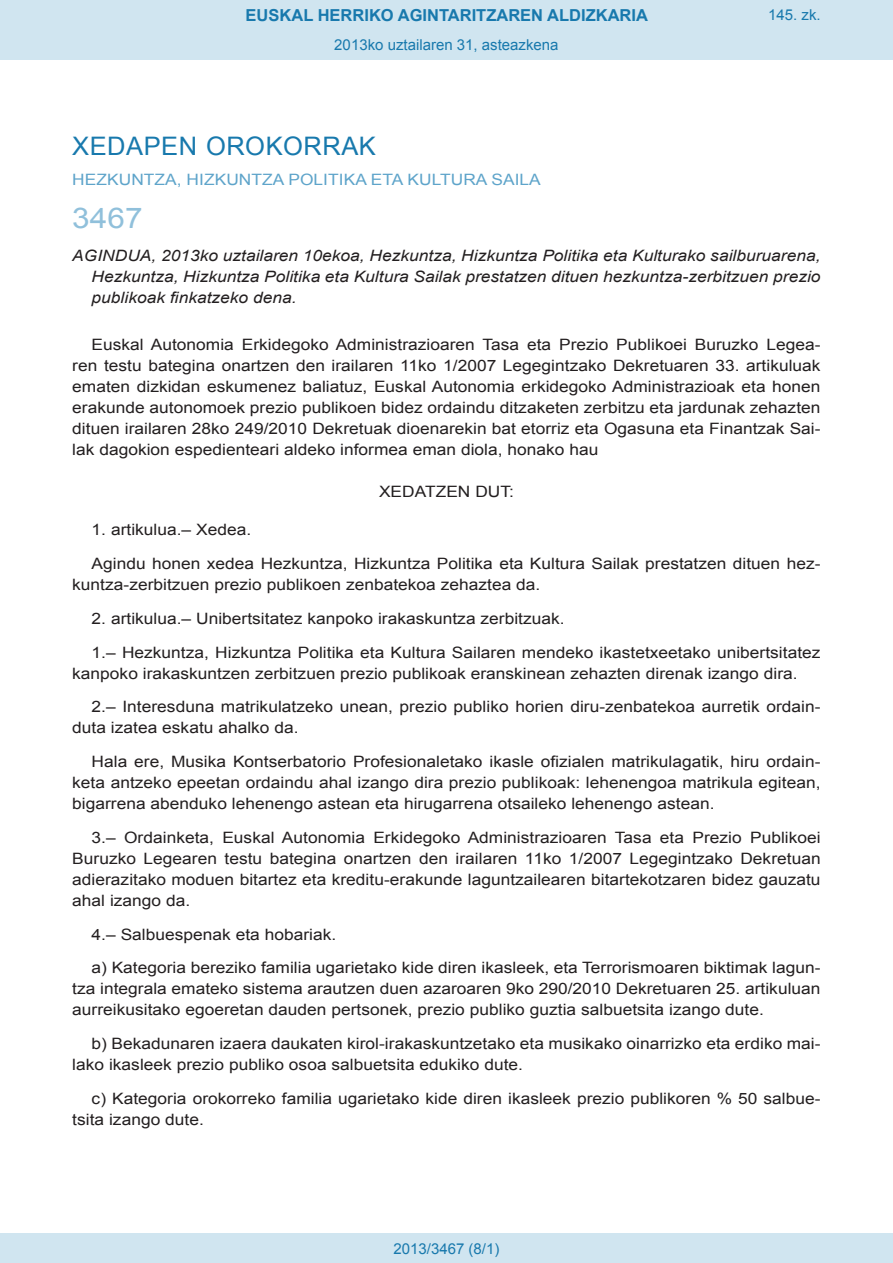
<style>
.page{position:relative;width:893px;height:1263px;background:#fff}
.page>*{position:absolute;margin:0;border:0;box-sizing:border-box;transform-origin:0 0}
.BOPVOrden{font:28.5px "Arial";color:#90c0db;scale:1.11 1}
.BOPVSeccion{font:25.5px "Arial";letter-spacing:.02em;color:#1879ad}
.t1{font:700 16.5px "Arial";color:#1879ad}
.BOPVDetalle{font:15.6px/21px "Arial";color:#231f20;scale:1.11 1}
.BOPVTitulo{font:italic 15.6px/21px "Arial";color:#231f20;text-align:justify;scale:1.11 1}
.BOPVOrganismo{font:15.6px "Arial";letter-spacing:.005em;color:#5ea4ca;scale:1.11 1}
.BOPVClave{font:15.6px "Arial";color:#231f20;scale:1.11 1}
.Paginacion_Centro{font:15px "Arial";color:#1879ad}
</style>
<div class="page">
<div style="left:0;top:0;width:893px;height:60px;background:#d0e5f0"></div>
<div style="left:0;top:1233px;width:893px;height:30px;background:#d0e5f0"></div>
<p class="t1" style="left:246px;top:4px;width:404px">EUSKAL HERRIKO AGINTARITZAREN ALDIZKARIA</p>
<p class="Paginacion_Centro" style="left:334px;top:35px;width:226px">2013ko uztailaren 31, asteazkena</p>
<p class="Paginacion_Centro" style="left:768px;top:5px;width:54px">145. zk.</p>
<p class="BOPVSeccion" style="left:72px;top:129px;width:305px">XEDAPEN OROKORRAK</p>
<p class="BOPVOrganismo" style="left:72px;top:169px;width:424px">HEZKUNTZA, HIZKUNTZA POLITIKA ETA KULTURA SAILA</p>
<p class="BOPVOrden" style="left:72px;top:199px;width:65px">3467</p>
<p class="BOPVTitulo" style="left:92px;top:246px;width:658px;text-indent:-19px">AGINDUA, 2013ko uztailaren 10ekoa, Hezkuntza, Hizkuntza Politika eta Kulturako sailburuarena, Hezkuntza, Hizkuntza Politika eta Kultura Sailak prestatzen dituen hezkuntza-zerbitzuen prezio publikoak finkatzeko dena.</p>
<p class="BOPVDetalle" style="left:72px;top:334px;width:676px;text-align:justify;text-indent:19px">Euskal Autonomia Erkidegoko Administrazioaren Tasa eta Prezio Publikoei Buruzko Legea&shy;ren testu bategina onartzen den irailaren 11ko 1/2007 Legegintzako Dekretuaren 33. artikuluak ematen dizkidan eskumenez baliatuz, Euskal Autonomia erkidegoko Administrazioak eta honen erakunde autonomoek prezio publikoen bidez ordaindu ditzaketen zerbitzu eta jardunak zehazten dituen irailaren 28ko 249/2010 Dekretuak dioenarekin bat etorriz eta Ogasuna eta Finantzak Sai&shy;lak dagokion espedienteari aldeko informea eman diola, honako hau</p>
<p class="BOPVClave" style="left:379px;top:482px;width:123px">XEDATZEN DUT:</p>
<p class="BOPVDetalle" style="left:92px;top:519px;width:145px">1. artikulua.– Xedea.</p>
<p class="BOPVDetalle" style="left:72px;top:553px;width:676px;text-indent:19px">Agindu honen xedea Hezkuntza, Hizkuntza Politika eta Kultura Sailak prestatzen dituen hez&shy;kuntza-zerbitzuen prezio publikoen zenbatekoa zehaztea da.</p>
<p class="BOPVDetalle" style="left:92px;top:608px;width:428px">2. artikulua.– Unibertsitatez kanpoko irakaskuntza zerbitzuak.</p>
<p class="BOPVDetalle" style="left:72px;top:642px;width:676px;text-indent:19px">1.– Hezkuntza, Hizkuntza Politika eta Kultura Sailaren mendeko ikastetxeetako unibertsitatez kanpoko irakaskuntzen zerbitzuen prezio publikoak eranskinean zehazten direnak izango dira.</p>
<p class="BOPVDetalle" style="left:72px;top:696px;width:676px;text-indent:19px">2.– Interesduna matrikulatzeko unean, prezio publiko horien diru-zenbatekoa aurretik ordain&shy;duta izatea eskatu ahalko da.</p>
<p class="BOPVDetalle" style="left:72px;top:751px;width:676px;text-align:justify;text-indent:19px">Hala ere, Musika Kontserbatorio Profesionaletako ikasle ofizialen matrikulagatik, hiru ordain&shy;keta antzeko epeetan ordaindu ahal izango dira prezio publikoak: lehenengoa matrikula egitean, bigarrena abenduko lehenengo astean eta hirugarrena otsaileko lehenengo astean.</p>
<p class="BOPVDetalle" style="left:72px;top:827px;width:676px;text-align:justify;text-indent:19px">3.– Ordainketa, Euskal Autonomia Erkidegoko Administrazioaren Tasa eta Prezio Publikoei Buruzko Legearen testu bategina onartzen den irailaren 11ko 1/2007 Legegintzako Dekretuan adierazitako moduen bitartez eta kreditu-erakunde laguntzailearen bitartekotzaren bidez gauzatu ahal izango da.</p>
<p class="BOPVDetalle" style="left:92px;top:924px;width:222px">4.– Salbuespenak eta hobariak.</p>
<p class="BOPVDetalle" style="left:72px;top:957px;width:676px;text-align:justify;text-indent:19px">a) Kategoria bereziko familia ugarietako kide diren ikasleek, eta Terrorismoaren biktimak lagun&shy;tza integrala emateko sistema arautzen duen azaroaren 9ko 290/2010 Dekretuaren 25. artikuluan aurreikusitako egoeretan dauden pertsonek, prezio publiko guztia salbuetsita izango dute.</p>
<p class="BOPVDetalle" style="left:72px;top:1033px;width:676px;text-indent:19px">b) Bekadunaren izaera daukaten kirol-irakaskuntzetako eta musikako oinarrizko eta erdiko mai&shy;lako ikasleek prezio publiko osoa salbuetsita edukiko dute.</p>
<p class="BOPVDetalle" style="left:72px;top:1088px;width:676px;text-indent:19px">c) Kategoria orokorreko familia ugarietako kide diren ikasleek prezio publikoren % 50 salbue&shy;tsita izango dute.</p>
<p class="Paginacion_Centro" style="left:393px;top:1238px;width:107px">2013/3467 (8/1)</p>
</div>
